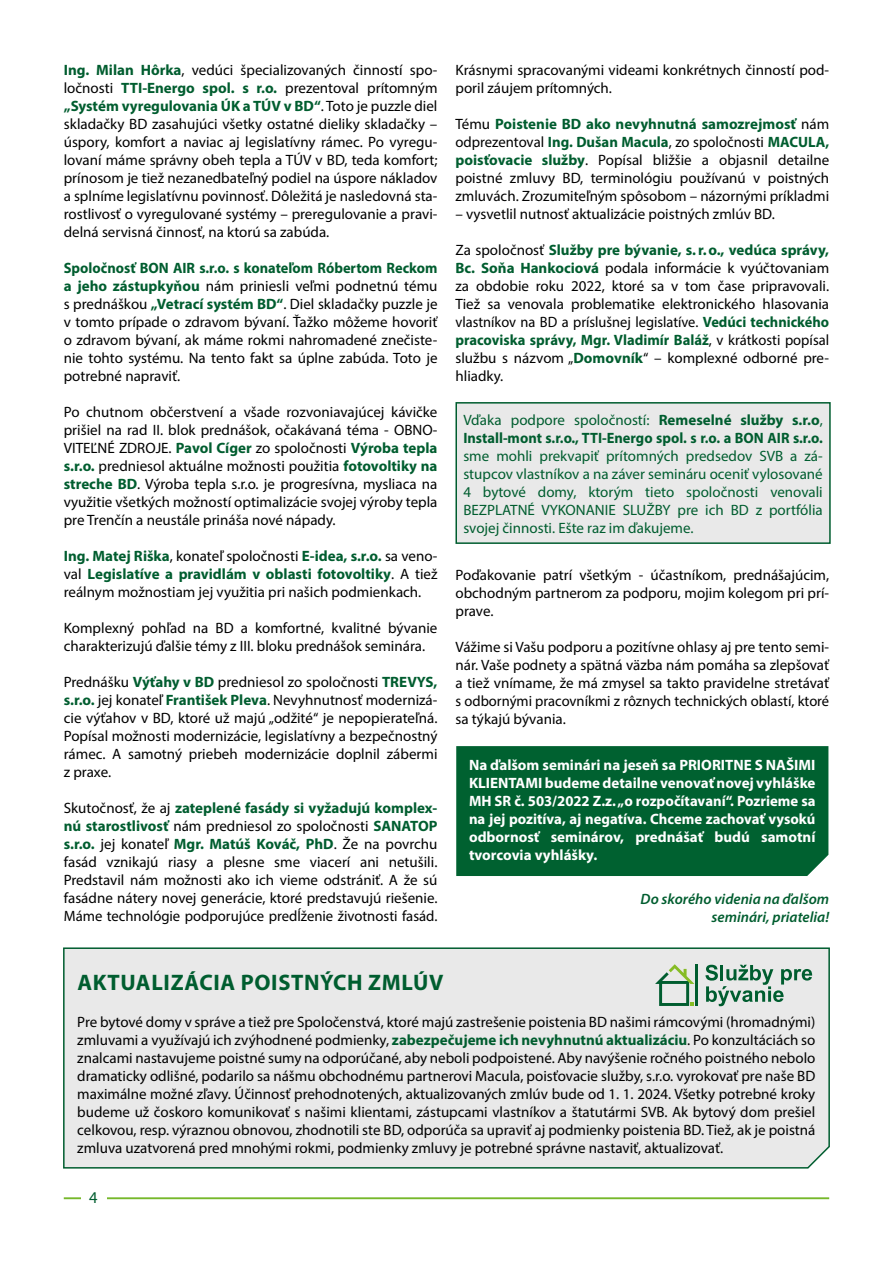
<style>
.page{position:relative;width:893px;height:1263px;background:#fff}
.page>*{position:absolute;margin:0;border:0;box-sizing:border-box;transform-origin:0 0}
.t1{font:700 22.5px "Myriad Pro";letter-spacing:.03em;color:#005d2f}
.t2{font:16.5px "Myriad Pro";color:#005d2f}
.t3{font:15px/18px "Myriad Pro";color:#000;text-align:justify}
.t4{font:700 15px/18px "Myriad Pro";color:#fff;text-align:justify}
.t5{font:15px/18px "Myriad Pro";color:#005d2f;text-align:justify}
.t6{font:700 15px/18px "Myriad Pro";color:#005d2f}
.t7{font:italic 600 15px/18px "Myriad Pro";color:#005d2f;text-align:right}
.s1{font-weight:700;color:#005d2f}
.s2{font-weight:400}
</style>
<div class="page">
<hr style="left:64px;top:1197px;width:765px;height:2px;background:#76b82a">
<div style="left:81px;top:1180px;width:25px;height:33px;background:#fff"></div>
<div style="left:456px;top:403px;width:374px;height:140px;background:#e9e9e9"></div>
<div style="left:455px;top:402px;width:376px;height:142px;border:2px solid #005d2f"></div>
<div style="left:456px;top:746px;width:372px;height:130px;background:#006130"></div>
<div style="left:63px;top:947px;width:767px;height:222px;background:#e9e9e9"></div>
<hr style="left:695px;top:964px;width:3px;height:42px;background:#005d2f">
<svg style="left:655px;top:964px;width:39px;height:42px;background:#b2c9b4"></svg>
<svg style="left:705px;top:965px;width:107px;height:41px;background:#a8c2b5"></svg>
<p class="t3" style="left:64px;top:61px;width:375px"><span class="s1">Ing. Milan Hôrka</span>, vedúci špecializovaných činností spo&shy;ločnosti <span class="s1">TTI-Energo spol. s r.o.</span> prezentoval prítomným <span class="s1">„Systém vyregulovania ÚK a TÚV v BD“</span>. Toto je puzzle diel skladačky BD zasahujúci všetky ostatné dieliky skladačky – úspory, komfort a naviac aj legislatívny rámec. Po vyregu&shy;lovaní máme správny obeh tepla a TÚV v BD, teda komfort; prínosom je tiež nezanedbateľný podiel na úspore nákladov a splníme legislatívnu povinnosť. Dôležitá je nasledovná sta&shy;rostlivosť o vyregulované systémy – preregulovanie a pravi&shy;delná servisná činnosť, na ktorú sa zabúda.</p>
<p class="t3" style="left:64px;top:259px;width:375px"><span class="s1">Spoločnosť BON AIR s.r.o. s konateľom Róbertom Reckom a jeho zástupkyňou</span> nám priniesli veľmi podnetnú tému s prednáškou <span class="s1">„Vetrací systém BD“</span>. Diel skladačky puzzle je v tomto prípade o zdravom bývaní. Ťažko môžeme hovoriť o zdravom bývaní, ak máme rokmi nahromadené znečiste&shy;nie tohto systému. Na tento fakt sa úplne zabúda. Toto je potrebné napraviť.</p>
<p class="t3" style="left:64px;top:403px;width:375px">Po chutnom občerstvení a všade rozvoniavajúcej kávičke prišiel na rad II. blok prednášok, očakávaná téma - OBNO-VITEĽNÉ ZDROJE. <span class="s1">Pavol Cíger</span> zo spoločnosti <span class="s1">Výroba tepla s.r.o.</span> predniesol aktuálne možnosti použitia <span class="s1">fotovoltiky na streche BD</span>. Výroba tepla s.r.o. je progresívna, mysliaca na využitie všetkých možností optimalizácie svojej výroby tepla pre Trenčín a neustále prináša nové nápady.</p>
<p class="t3" style="left:64px;top:547px;width:375px"><span class="s1">Ing. Matej Riška</span>, konateľ spoločnosti <span class="s1">E-idea, s.r.o.</span> sa veno&shy;val <span class="s1">Legislatíve a pravidlám v oblasti fotovoltiky</span>. A tiež reálnym možnostiam jej využitia pri našich podmienkach.</p>
<p class="t3" style="left:64px;top:619px;width:375px">Komplexný pohľad na BD a komfortné, kvalitné bývanie charakterizujú ďalšie témy z III. bloku prednášok seminára.</p>
<p class="t3" style="left:64px;top:673px;width:375px">Prednášku <span class="s1">Výťahy v BD</span> predniesol zo spoločnosti <span class="s1">TREVYS, s.r.o.</span> jej konateľ <span class="s1">František Pleva</span>. Nevyhnutnosť modernizá&shy;cie výťahov v BD, ktoré už majú „odžité“ je nepopierateľná.<br>Popísal možnosti modernizácie, legislatívny a bezpečnostný rámec. A samotný priebeh modernizácie doplnil zábermi z praxe.</p>
<p class="t3" style="left:64px;top:799px;width:375px">Skutočnosť, že aj <span class="s1">zateplené fasády si vyžadujú komplex&shy;nú starostlivosť</span> nám predniesol zo spoločnosti <span class="s1">SANATOP s.r.o.</span> jej konateľ <span class="s1">Mgr. Matúš Kováč, PhD</span>. Že na povrchu fasád vznikajú riasy a plesne sme viacerí ani netušili.<br>Predstavil nám možnosti ako ich vieme odstrániť. A že sú fasádne nátery novej generácie, ktoré predstavujú riešenie.<br>Máme technológie podporujúce predĺženie životnosti fasád.</p>
<p class="t3" style="left:455px;top:61px;width:375px">Krásnymi spracovanými videami konkrétnych činností pod&shy;poril záujem prítomných.</p>
<p class="t3" style="left:455px;top:115px;width:375px">Tému <span class="s1">Poistenie BD ako nevyhnutná samozrejmosť</span> nám odprezentoval <span class="s1">Ing. Dušan Macula</span>, zo spoločnosti <span class="s1">MACULA, poisťovacie služby</span>. Popísal bližšie a objasnil detailne poistné zmluvy BD, terminológiu používanú v poistných zmluvách. Zrozumiteľným spôsobom – názornými príkladmi</p>
<p class="t3" style="left:455px;top:205px;width:321px">– vysvetlil nutnosť aktualizácie poistných zmlúv BD.</p>
<p class="t3" style="left:455px;top:241px;width:375px">Za spoločnosť <span class="s1">Služby pre bývanie, s.r.o., vedúca správy, Bc. Soňa Hankociová</span> podala informácie k vyúčtovaniam za obdobie roku 2022, ktoré sa v tom čase pripravovali.<br>Tiež sa venovala problematike elektronického hlasovania vlastníkov na BD a príslušnej legislatíve. <span class="s1">Vedúci technického pracoviska správy, Mgr. Vladimír Baláž</span>, v krátkosti popísal službu s názvom „<span class="s1">Domovník</span>“ – komplexné odborné pre&shy;hliadky.</p>
<p class="t6" style="left:463px;top:410px;width:361px"><span class="s2">Vďaka podpore spoločností:</span> Remeselné služby s.r.o<span class="s2">,<br></span>Install-mont s.r.o., TTI-Energo spol. s r.o. a BON AIR s.r.o.</p>
<p class="t5" style="left:463px;top:446px;width:361px">sme mohli prekvapiť prítomných predsedov SVB a zá&shy;stupcov vlastníkov a na záver semináru oceniť vylosované 4 bytové domy, ktorým tieto spoločnosti venovali BEZPLATNÉ VYKONANIE SLUŽBY pre ich BD z portfólia svojej činnosti. Ešte raz im ďakujeme.</p>
<p class="t3" style="left:455px;top:566px;width:375px">Poďakovanie patrí všetkým - účastníkom, prednášajúcim, obchodným partnerom za podporu, mojim kolegom pri prí&shy;prave.</p>
<p class="t3" style="left:455px;top:638px;width:375px">Vážime si Vašu podporu a pozitívne ohlasy aj pre tento semi&shy;nár. Vaše podnety a spätná väzba nám pomáha sa zlepšovať a tiež vnímame, že má zmysel sa takto pravidelne stretávať s odbornými pracovníkmi z rôznych technických oblastí, ktoré sa týkajú bývania.</p>
<p class="t4" style="left:469px;top:755px;width:348px">Na ďalšom seminári na jeseň sa PRIORITNE S NAŠIMI KLIENTAMI budeme detailne venovať novej vyhláške MH SR č. 503/2022 Z.z. „o rozpočítavaní“. Pozrieme sa na jej pozitíva, aj negatíva. Chceme zachovať vysokú odbornosť seminárov, prednášať budú samotní tvorcovia vyhlášky.</p>
<p class="t7" style="left:641px;top:889px;width:190px">Do skorého videnia na ďalšom seminári, priatelia!</p>
<h1 class="t1" style="left:78px;top:968px;width:367px">AKTUALIZÁCIA POISTNÝCH ZMLÚV</h1>
<p class="t3" style="left:77px;top:1013px;width:740px">Pre bytové domy v správe a tiež pre Spoločenstvá, ktoré majú zastrešenie poistenia BD našimi rámcovými (hromadnými) zmluvami a využívajú ich zvýhodnené podmienky, <span class="s1">zabezpečujeme ich nevyhnutnú aktualizáciu</span>. Po konzultáciách so znalcami nastavujeme poistné sumy na odporúčané, aby neboli podpoistené. Aby navýšenie ročného poistného nebolo dramaticky odlišné, podarilo sa nášmu obchodnému partnerovi Macula, poisťovacie služby, s.r.o. vyrokovať pre naše BD maximálne možné zľavy. Účinnosť prehodnotených, aktualizovaných zmlúv bude od 1. 1. 2024. Všetky potrebné kroky budeme už čoskoro komunikovať s našimi klientami, zástupcami vlastníkov a štatutármi SVB. Ak bytový dom prešiel celkovou, resp. výraznou obnovou, zhodnotili ste BD, odporúča sa upraviť aj podmienky poistenia BD. Tiež, ak je poistná zmluva uzatvorená pred mnohými rokmi, podmienky zmluvy je potrebné správne nastaviť, aktualizovať.</p>
<p class="t2" style="left:89px;top:1187px;width:10px">4</p>
</div>
